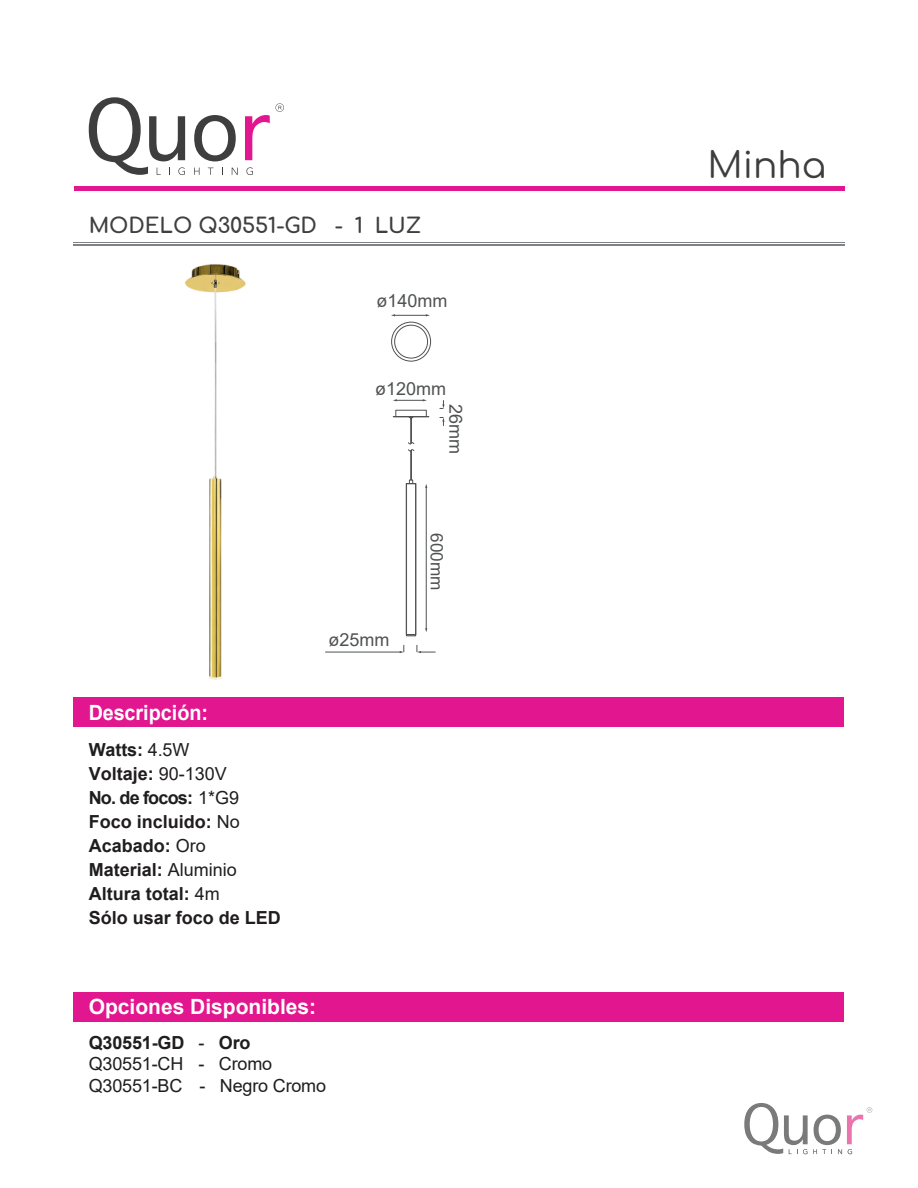
<style>
.page{position:relative;width:918px;height:1188px;background:#fff}
.page>*{position:absolute;margin:0;border:0;box-sizing:border-box;transform-origin:0 0}
.t1{font:36px "Comfortaa";color:#3e3d3e}
.t2{font:700 21px "Comfortaa";letter-spacing:-.01em;color:#3f3f3f}
.t3{font:700 21px "Arial";color:#fff}
.t4{font:700 21px "Arial";color:#fff;scale:.94 1}
.t5{font:700 18px/24px "Arial";color:#201d1e}
.t6{font:18px/21.6px "Arial";letter-spacing:-.01em;color:#201d1e}
.t7{font:18px "Arial";color:#505252}
.t8{font:17.1px "Arial";color:#505252}
.s1{font-weight:400}
.s2{font-weight:700}
</style>
<div class="page">
<img style="left:184px;top:264px;width:247px;height:416px">
<div style="left:74px;top:992px;width:770px;height:29px;background:#e2168f"></div>
<hr style="left:74px;top:187px;width:770px;height:4px;background:#e2168f">
<hr style="left:74px;top:245px;width:771px;height:1px;background:#808385">
<hr style="left:74px;top:242px;width:771px;height:1px;background:#808385">
<svg style="left:744px;top:1103px;width:128px;height:51px"></svg>
<div style="left:74px;top:697px;width:770px;height:30px;background:#e2168f"></div>
<svg style="left:245px;top:115px;width:25px;height:45px"></svg>
<svg style="left:194px;top:115px;width:42px;height:46px"></svg>
<svg style="left:89px;top:97px;width:96px;height:78px"></svg>
<svg style="left:194px;top:168px;width:6px;height:7px"></svg>
<svg style="left:208px;top:168px;width:6px;height:7px"></svg>
<svg style="left:232px;top:168px;width:6px;height:7px"></svg>
<svg style="left:246px;top:167px;width:7px;height:8px"></svg>
<svg style="left:276px;top:103px;width:8px;height:9px"></svg>
<div style="left:406px;top:483px;width:10px;height:152px;border:1px solid #505252"></div>
<div style="left:393px;top:416px;width:36px;height:1px;border:1px solid #505252"></div>
<div style="left:395px;top:410px;width:32px;height:7px;border:1px solid #505252"></div>
<svg style="left:406px;top:634px;width:10px;height:2px"></svg>
<svg style="left:407px;top:416px;width:8px;height:68px"></svg>
<div style="left:391px;top:322px;width:40px;height:40px;border:1px solid #505252;border-radius:50%"></div>
<div style="left:394px;top:325px;width:34px;height:33px;border:1px solid #505252;border-radius:50%"></div>
<hr style="left:325px;top:652px;width:76px;height:1px;background:#505252">
<svg style="left:400px;top:645px;width:4px;height:8px"></svg>
<svg style="left:417px;top:645px;width:18px;height:8px"></svg>
<hr style="left:426px;top:487px;width:1px;height:142px;background:#505252">
<svg style="left:393px;top:399px;width:34px;height:2px"></svg>
<hr style="left:394px;top:315px;width:33px;height:1px;background:#505252">
<svg style="left:440px;top:417px;width:5px;height:9px"></svg>
<svg style="left:440px;top:400px;width:5px;height:9px"></svg>
<p class="t2" style="left:89px;top:206px;width:334px">MODELO Q30551-GD - 1 LUZ</p>
<p class="t7" style="left:376px;top:289px;width:73px">ø140mm</p>
<p class="t7" style="left:375px;top:376px;width:73px">ø120mm</p>
<p class="t7" style="left:468px;top:404px;width:52px;rotate:90deg">26mm</p>
<p class="t4" style="left:89px;top:697px;width:129px">Descripción:</p>
<p class="t5" style="left:89px;top:738px;width:194px">Watts: <span class="s1">4.5W<br></span>Voltaje: <span class="s1">90-130V<br></span>No. de focos: <span class="s1">1*G9<br></span>Foco incluido: <span class="s1">No<br></span>Acabado: <span class="s1">Oro<br></span>Material: <span class="s1">Aluminio<br></span>Altura total: <span class="s1">4m<br></span>Sólo usar foco de LED</p>
<p class="t7" style="left:329px;top:628px;width:63px">ø25mm</p>
<p class="t3" style="left:89px;top:992px;width:229px">Opciones Disponibles:</p>
<p class="t6" style="left:89px;top:1032px;width:239px"><span class="s2">Q30551-GD</span> - <span class="s2">Oro<br></span>Q30551-CH - Cromo<br>Q30551-BC - Negro Cromo</p>
<p class="t8" style="left:448px;top:533px;width:59px;rotate:90deg">600mm</p>
<h1 class="t1" style="left:707px;top:132px;width:120px">Minha</h1>
</div>
